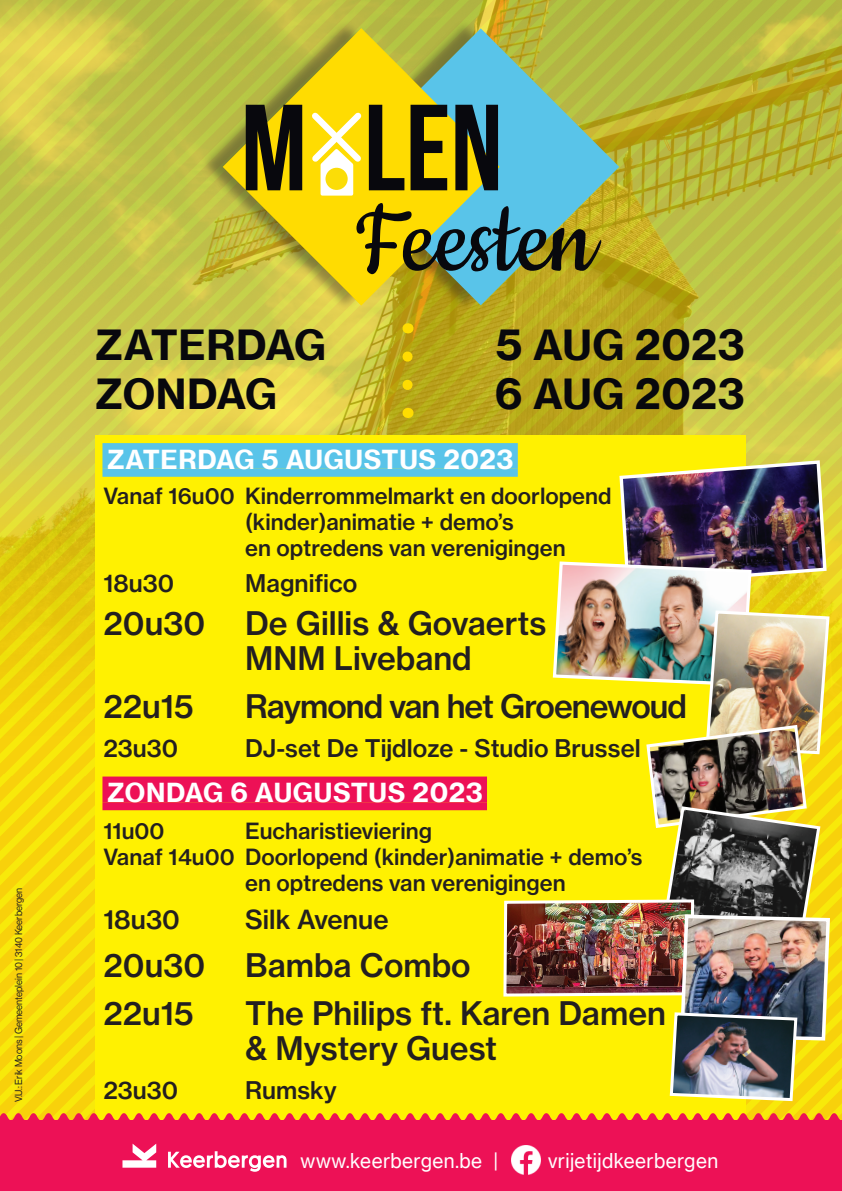
<style>
.page{position:relative;width:842px;height:1191px;background:#fff}
.page>*{position:absolute;margin:0;border:0;box-sizing:border-box;transform-origin:0 0}
.t1{font:122.2px "Bebas Neue";color:#08080d}
.t2{font:115.8px "Cookie";color:#08080d}
.t3{font:40.6px "N Haas Grotesk TX Pro 75 Bd";letter-spacing:.015em;color:#08080d}
.t4{font:32px/35px "N Haas Grotesk TX Pro 65 Md";color:#231f20}
.t5{font:32px "N Haas Grotesk TX Pro 65 Md";letter-spacing:-.03em;color:#231f20}
.t6{font:26px "N Haas Grotesk TX Pro 65 Md";color:#231f20}
.t7{font:25.7px "N Haas Grotesk TX Pro 75 Bd";letter-spacing:.025em;color:#fff}
.t8{font:24px "N Haas Grotesk TX Pro 65 Md";color:#231f20}
.t9{font:22px/26px "N Haas Grotesk TX Pro 65 Md";color:#231f20}
.t10{font:20px "N Haas Grotesk TX Pro 55 Rg";letter-spacing:.02em;color:#fff;scale:.95 1}
.t11{font:10px "N Haas Grotesk DS Pro 55 Rg";color:#231f20;scale:.95 1}
</style>
<div class="page">
<img style="left:0;top:0;width:842px;height:458px">
<div style="left:318px;top:19px;width:293px;height:292px;background:#231f20;opacity:.41"></div>
<svg style="left:500px;top:28px;width:119px;height:277px;background:#8fb87d"></svg>
<div style="left:199px;top:19px;width:293px;height:292px;background:#231f20;opacity:.41"></div>
<svg style="left:223px;top:28px;width:277px;height:277px;background:#c7c73c"></svg>
<svg style="left:306px;top:107px;width:61px;height:90px"></svg>
<div style="left:325px;top:168px;width:23px;height:22px;background:#fbdd07;border-radius:50%"></div>
<svg style="left:402px;top:356px;width:11px;height:43px"></svg>
<div style="left:102px;top:443px;width:416px;height:26px;background:#59c4e9"></div>
<img style="left:0;top:458px;width:842px;height:733px">
<p class="t11" style="left:13px;top:1102px;width:227px;rotate:-90deg">V.U.: Erik Moons | Gemeenteplein 10 | 3140 Keerbergen</p>
<h1 class="t1" style="left:241px;top:81px;width:263px">M len</h1>
<h2 class="t2" style="left:356px;top:179px;width:241px">Feesten</h2>
<h3 class="t3" style="left:95px;top:319px;width:232px">ZATERDAG</h3>
<h3 class="t3" style="left:496px;top:319px;width:250px">5 AUG 2023</h3>
<h3 class="t3" style="left:95px;top:368px;width:183px">ZONDAG</h3>
<h3 class="t3" style="left:495px;top:368px;width:251px">6 AUG 2023</h3>
<p class="t7" style="left:107px;top:443px;width:408px">ZATERDAG 5 AUGUSTUS 2023</p>
<p class="t9" style="left:245px;top:483px;width:368px;text-indent:-142px">Vanaf 16u00 Kinderrommelmarkt en doorlopend (kinder)animatie + demo’s<br>en optredens van verenigingen</p>
<p class="t8" style="left:103px;top:568px;width:72px">18u30</p>
<p class="t8" style="left:245px;top:568px;width:113px">Magnifico</p>
<h3 class="t4" style="left:103px;top:606px;width:103px">20u30</h3>
<h3 class="t4" style="left:245px;top:606px;width:303px">De Gillis &amp; Govaerts<br>MNM Liveband</h3>
<h3 class="t4" style="left:103px;top:689px;width:92px">22u15</h3>
<h3 class="t5" style="left:245px;top:686px;width:443px">Raymond van het Groenewoud</h3>
<p class="t8" style="left:103px;top:733px;width:76px">23u30</p>
<p class="t8" style="left:245px;top:733px;width:397px">DJ-set De Tijdloze - Studio Brussel</p>
<p class="t7" style="left:107px;top:776px;width:377px">ZONDAG 6 AUGUSTUS 2023</p>
<p class="t9" style="left:103px;top:817px;width:63px">11u00</p>
<p class="t9" style="left:245px;top:817px;width:188px">Eucharistieviering</p>
<p class="t9" style="left:103px;top:843px;width:540px">Vanaf 14u00 Doorlopend (kinder)animatie + demo’s</p>
<p class="t9" style="left:245px;top:869px;width:322px">en optredens van verenigingen</p>
<p class="t6" style="left:103px;top:903px;width:78px">18u30</p>
<p class="t6" style="left:245px;top:903px;width:145px">Silk Avenue</p>
<h3 class="t4" style="left:103px;top:947px;width:103px">20u30</h3>
<h3 class="t4" style="left:245px;top:947px;width:227px">Bamba Combo</h3>
<h3 class="t4" style="left:103px;top:995px;width:92px">22u15</h3>
<h3 class="t4" style="left:245px;top:995px;width:422px">The Philips ft. Karen Damen &amp; Mystery Guest</h3>
<p class="t8" style="left:103px;top:1075px;width:76px">23u30</p>
<p class="t8" style="left:245px;top:1075px;width:93px">Rumsky</p>
<p class="t10" style="left:301px;top:1148px;width:209px">www.keerbergen.be |</p>
<p class="t10" style="left:548px;top:1148px;width:180px">vrijetijdkeerbergen</p>
</div>
